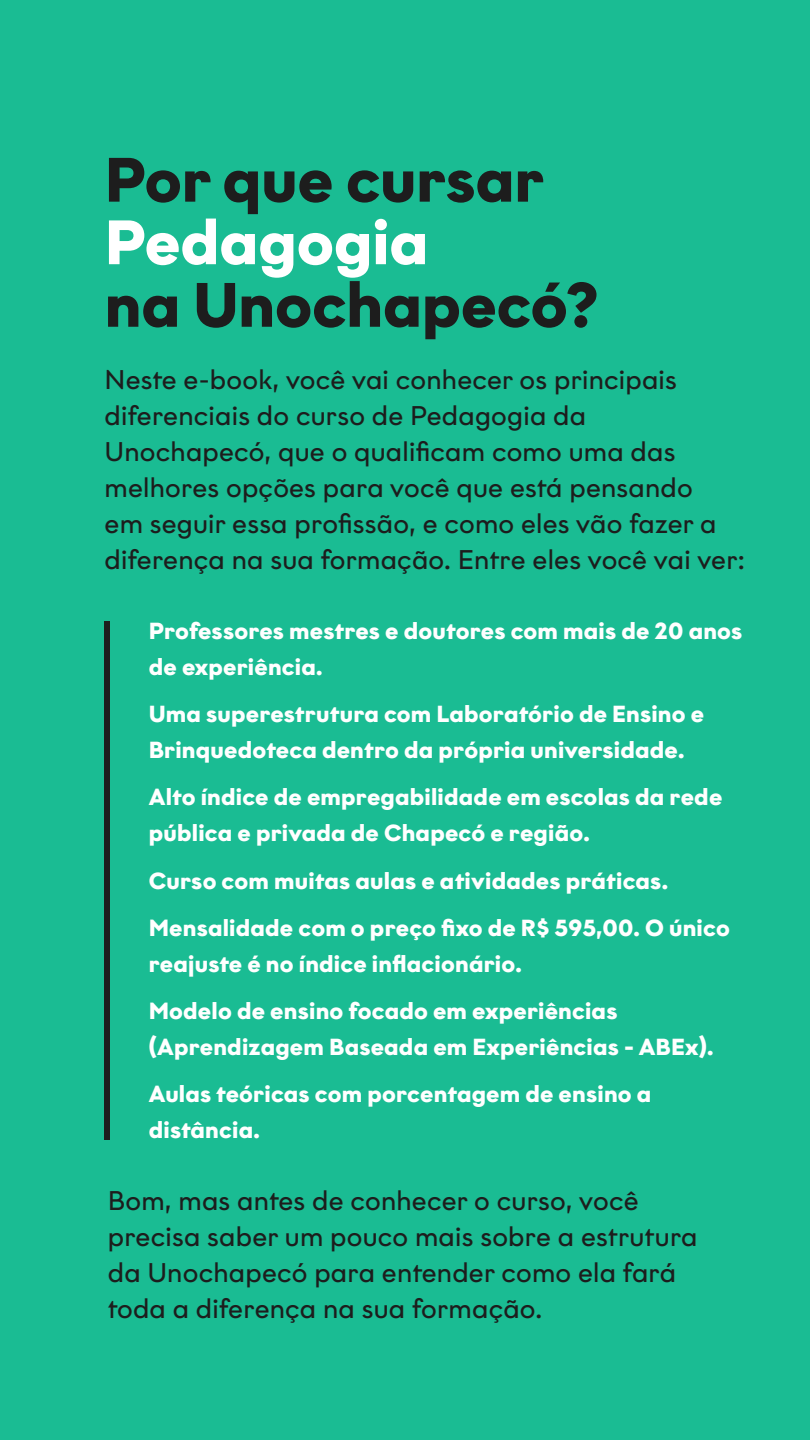
<style>
.page{position:relative;width:810px;height:1440px;background:#1abc93}
.page>*{position:absolute;margin:0;border:0;box-sizing:border-box;transform-origin:0 0}
.t1{font:700 62.55px "Graphit";color:#1d1d1d}
.t2{font:700 62.55px "Graphit";color:#fff}
.t3{font:27px/36px "Graphit";letter-spacing:.01em;color:#1d1d1d}
.t4{font:700 23.25px/36px "Graphit";letter-spacing:.01em;color:#fff}
</style>
<div class="page">
<div style="left:105px;top:622px;width:5px;height:518px;background:#1d1d1d"></div>
<h1 class="t1" style="left:105px;top:141px;width:441px">Por que cursar</h1>
<h1 class="t2" style="left:105px;top:203px;width:325px">Pedagogia</h1>
<h1 class="t1" style="left:105px;top:266px;width:496px">na Unochapecó?</h1>
<p class="t3" style="left:105px;top:361px;width:642px">Neste e-book, você vai conhecer os principais diferenciais do curso de Pedagogia da Unochapecó, que o qualificam como uma das melhores opções para você que está pensando<br>em seguir essa profissão, e como eles vão fazer a diferença na sua formação. Entre eles você vai ver:</p>
<p class="t4" style="left:149px;top:612px;width:595px">Professores mestres e doutores com mais de 20 anos de experiência.</p>
<p class="t4" style="left:149px;top:695px;width:557px">Uma superestrutura com Laboratório de Ensino e<br>Brinquedoteca dentro da própria universidade.</p>
<p class="t4" style="left:149px;top:779px;width:575px">Alto índice de empregabilidade em escolas da rede pública e privada de Chapecó e região.</p>
<p class="t4" style="left:149px;top:856px;width:583px;line-height:47.2px">Curso com muitas aulas e atividades práticas.<br>Mensalidade com o preço fixo de R$ 595,00. O único</p>
<p class="t4" style="left:149px;top:939px;width:470px;line-height:47.2px">reajuste é no índice inflacionário.<br>Modelo de ensino focado em experiências</p>
<p class="t4" style="left:149px;top:1023px;width:566px;line-height:47.2px">(Aprendizagem Baseada em Experiências - ABEx).<br>Aulas teóricas com porcentagem de ensino a</p>
<p class="t4" style="left:149px;top:1111px;width:113px">distância.</p>
<p class="t3" style="left:108px;top:1182px;width:591px">Bom, mas antes de conhecer o curso, você precisa saber um pouco mais sobre a estrutura da Unochapecó para entender como ela fará toda a diferença na sua formação.</p>
</div>
